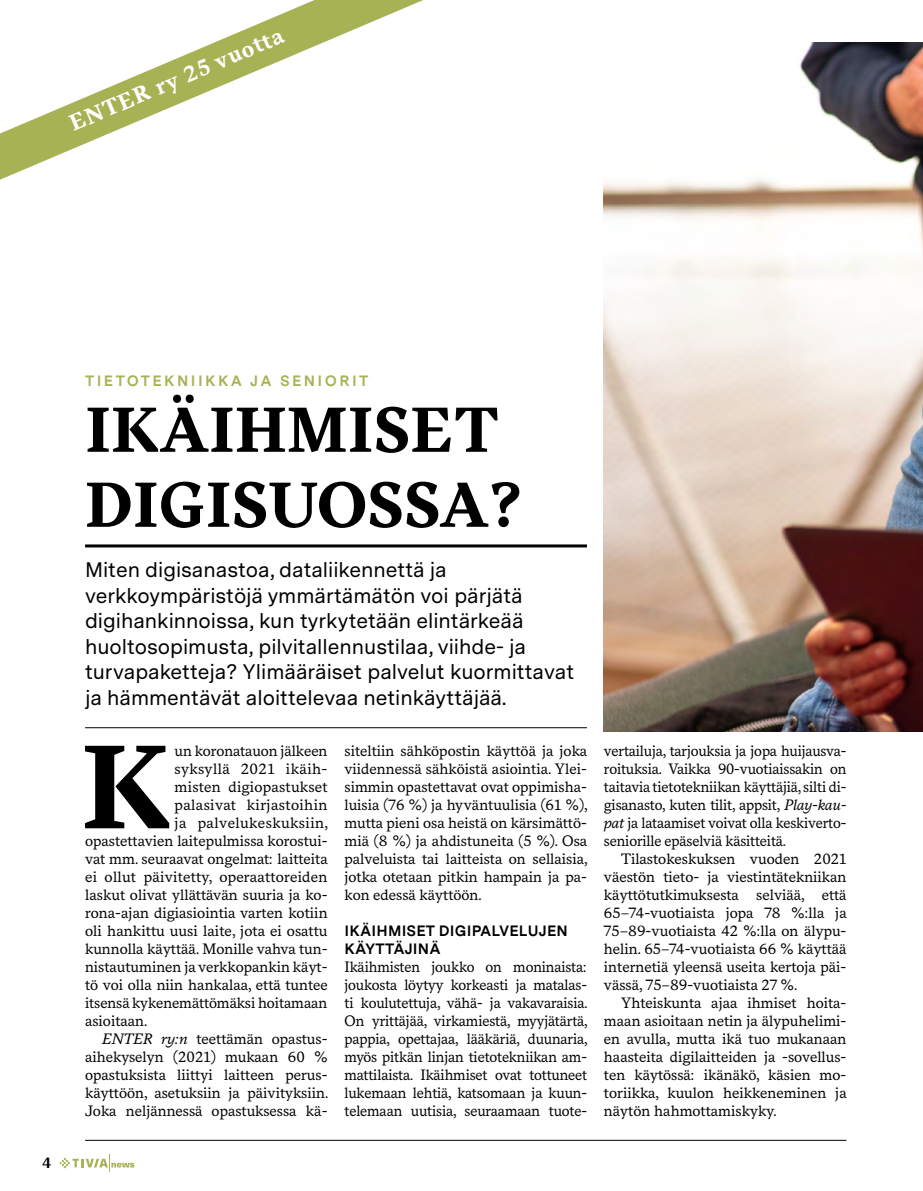
<style>
.page{position:relative;width:923px;height:1191px;background:#fff}
.page>*{position:absolute;margin:0;border:0;box-sizing:border-box;transform-origin:0 0}
.t1{font:700 117.9px "Messina Serif";color:#000}
.t2{font:700 63px/75px "Messina Serif";letter-spacing:.01em;color:#000}
.t3{font:700 22.5px "Messina Serif";color:#fff}
.t4{font:21px/25.5px "Messina Sans";color:#000}
.t5{font:15px/18px "Messina Serif";color:#000;text-align:justify}
.t6{font:15px "Messina Serif";letter-spacing:.025em;color:#000}
.t7{font:700 15px/18px "Messina Sans";letter-spacing:.01em;color:#000}
.t8{font:700 15px "Messina Sans";letter-spacing:.16em;color:#a7b255}
.t9{font:700 15px "Messina Serif";color:#000}
.s1{font-style:italic}
</style>
<div class="page">
<svg style="left:60px;top:1154px;width:74px;height:17px"></svg>
<img style="left:604px;top:43px;width:319px;height:688px">
<svg style="left:0;top:0;width:423px;height:180px"></svg>
<hr style="left:85px;top:1140px;width:761px;height:1px;background:#000">
<hr style="left:85px;top:727px;width:502px;height:1px;background:#000">
<hr style="left:85px;top:544px;width:502px;height:3px;background:#000">
<h3 class="t3" style="left:64px;top:108px;width:232px;rotate:-23deg">ENTER ry 25 vuotta</h3>
<p class="t9" style="left:43px;top:1151px;width:10px">4</p>
<p class="t8" style="left:85px;top:369px;width:285px">TIETOTEKNIIKKA JA SENIORIT</p>
<h2 class="t2" style="left:85px;top:392px;width:438px">IKÄIHMISET<br>DIGISUOSSA?</h2>
<p class="t4" style="left:85px;top:556px;width:490px">Miten digisanastoa, dataliikennettä ja verkkoympäristöjä ymmärtämätön voi pärjätä digihankinnoissa, kun tyrkytetään elintärkeää huoltosopimusta, pilvitallennustilaa, viihde- ja turvapaketteja? Ylimääräiset palvelut kuormittavat ja hämmentävät aloittelevaa netinkäyttäjää.</p>
<h1 class="t1" style="left:82px;top:698px;width:91px">K</h1>
<p class="t5" style="left:174px;top:741px;width:154px">un koronatauon jälkeen</p>
<p class="t6" style="left:174px;top:757px;width:154px">syksyllä 2021 ikäih-</p>
<p class="t5" style="left:174px;top:777px;width:155px">misten digiopastukset</p>
<p class="t6" style="left:174px;top:793px;width:154px">palasivat kirjastoihin</p>
<p class="t6" style="left:174px;top:811px;width:155px">ja palvelukeskuksiin,</p>
<p class="t5" style="left:85px;top:831px;width:244px">opastettavien laitepulmissa korostui-</p>
<p class="t5" style="left:85px;top:849px;width:244px">vat mm. seuraavat ongelmat: laitteita</p>
<p class="t5" style="left:85px;top:867px;width:244px">ei ollut päivitetty, operaattoreiden</p>
<p class="t5" style="left:85px;top:885px;width:244px">laskut olivat yllättävän suuria ja ko-</p>
<p class="t5" style="left:85px;top:903px;width:244px">rona-ajan digiasiointia varten kotiin</p>
<p class="t5" style="left:85px;top:921px;width:244px">oli hankittu uusi laite, jota ei osattu</p>
<p class="t5" style="left:85px;top:939px;width:244px">kunnolla käyttää. Monille vahva tun-</p>
<p class="t5" style="left:85px;top:957px;width:244px">nistautuminen ja verkkopankin käyt-</p>
<p class="t5" style="left:85px;top:975px;width:244px">tö voi olla niin hankalaa, että tuntee</p>
<p class="t5" style="left:85px;top:993px;width:244px">itsensä kykenemättömäksi hoitamaan</p>
<p class="t5" style="left:85px;top:1011px;width:64px">asioitaan.</p>
<p class="t5" style="left:102px;top:1029px;width:227px"><span class="s1">ENTER ry:n</span> teettämän opastus-</p>
<p class="t5" style="left:85px;top:1047px;width:244px">aihekyselyn (2021) mukaan 60 %</p>
<p class="t5" style="left:85px;top:1065px;width:244px">opastuksista liittyi laitteen perus-</p>
<p class="t5" style="left:85px;top:1083px;width:245px">käyttöön, asetuksiin ja päivityksiin.</p>
<p class="t5" style="left:85px;top:1101px;width:244px">Joka neljännessä opastuksessa kä-</p>
<p class="t5" style="left:344px;top:741px;width:245px">siteltiin sähköpostin käyttöä ja joka viidennessä sähköistä asiointia. Ylei&shy;simmin opastettavat ovat oppimisha&shy;luisia (76 %) ja hyväntuulisia (61 %), mutta pieni osa heistä on kärsimättö&shy;miä (8 %) ja ahdistuneita (5 %). Osa palveluista tai laitteista on sellaisia, jotka otetaan pitkin hampain ja pa&shy;kon edessä käyttöön.</p>
<p class="t7" style="left:344px;top:921px;width:225px">IKÄIHMISET DIGIPALVELUJEN<br>KÄYTTÄJINÄ</p>
<p class="t5" style="left:344px;top:957px;width:245px">Ikäihmisten joukko on moninaista: joukosta löytyy korkeasti ja matalas&shy;ti koulutettuja, vähä- ja vakavaraisia.<br>On yrittäjää, virkamiestä, myyjätärtä, pappia, opettajaa, lääkäriä, duunaria, myös pitkän linjan tietotekniikan am&shy;mattilaista. Ikäihmiset ovat tottuneet lukemaan lehtiä, katsomaan ja kuun&shy;telemaan uutisia, seuraamaan tuote-</p>
<p class="t5" style="left:604px;top:741px;width:244px">vertailuja, tarjouksia ja jopa huijausva&shy;roituksia. Vaikka 90-vuotiaissakin on taitavia tietotekniikan käyttäjiä, silti di&shy;gisanasto, kuten tilit, appsit, <span class="s1">Play-kau&shy;pat</span> ja lataamiset voivat olla keskiverto&shy;seniorille epäselviä käsitteitä.</p>
<p class="t5" style="left:604px;top:849px;width:244px;text-indent:17px">Tilastokeskuksen vuoden 2021 väestön tieto- ja viestintätekniikan käyttötutkimuksesta selviää, että 65–74-vuotiaista jopa 78 %:lla ja 75–89-vuotiaista 42 %:lla on älypu&shy;helin. 65–74-vuotiaista 66 % käyttää internetiä yleensä useita kertoja päi&shy;vässä, 75–89-vuotiaista 27 %.</p>
<p class="t5" style="left:604px;top:993px;width:244px;text-indent:17px">Yhteiskunta ajaa ihmiset hoita&shy;maan asioitaan netin ja älypuhelimi&shy;en avulla, mutta ikä tuo mukanaan haasteita digilaitteiden ja -sovellus&shy;ten käytössä: ikänäkö, käsien mo&shy;toriikka, kuulon heikkeneminen ja näytön hahmottamiskyky.</p>
</div>
